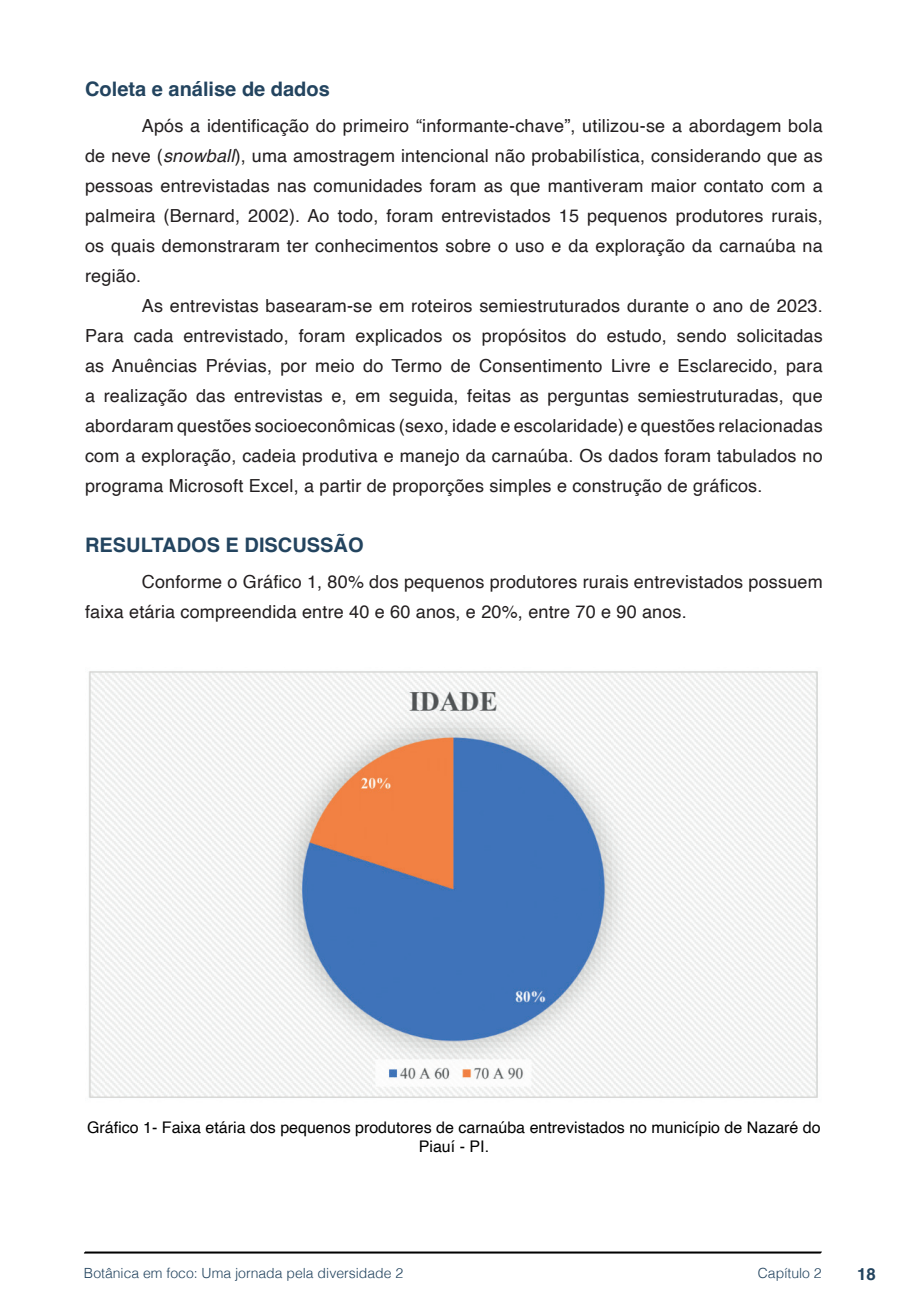
<style>
.page{position:relative;width:908px;height:1304px;background:#fff}
.page>*{position:absolute;margin:0;border:0;box-sizing:border-box;transform-origin:0 0}
.Subtitulo{font:700 20px "Helvetica";color:#23445f}
.TITULOS{font:700 20px "Helvetica";color:#23445f}
.txt{font:18px/30px "Helvetica";letter-spacing:.01em;color:#231f20;text-align:justify}
.t1{font:700 16.8px "Helvetica";color:#23445f}
.imagens_graf_tab{font:16px/19.2px "Helvetica";color:#000;text-align:center}
.t2{font:300 14px "Helvetica";color:#23445f}
.s1{font-style:italic}
</style>
<div class="page">
<svg style="left:84px;top:1251px;width:737px;height:3px;background:#515151"></svg>
<img style="left:89px;top:671px;width:729px;height:427px">
<p class="Subtitulo" style="left:85px;top:77px;width:246px">Coleta e análise de dados</p>
<p class="txt" style="left:85px;top:111px;width:738px;text-indent:57px">Após a identificação do primeiro “informante-chave”, utilizou-se a abordagem bola de neve (<span class="s1">snowball</span>), uma amostragem intencional não probabilística, considerando que as pessoas entrevistadas nas comunidades foram as que mantiveram maior contato com a palmeira (Bernard, 2002). Ao todo, foram entrevistados 15 pequenos produtores rurais, os quais demonstraram ter conhecimentos sobre o uso e da exploração da carnaúba na região.</p>
<p class="txt" style="left:85px;top:291px;width:738px;text-indent:57px">As entrevistas basearam-se em roteiros semiestruturados durante o ano de 2023.<br>Para cada entrevistado, foram explicados os propósitos do estudo, sendo solicitadas as Anuências Prévias, por meio do Termo de Consentimento Livre e Esclarecido, para a realização das entrevistas e, em seguida, feitas as perguntas semiestruturadas, que abordaram questões socioeconômicas (sexo, idade e escolaridade) e questões relacionadas com a exploração, cadeia produtiva e manejo da carnaúba. Os dados foram tabulados no programa Microsoft Excel, a partir de proporções simples e construção de gráficos.</p>
<p class="TITULOS" style="left:85px;top:533px;width:280px">RESULTADOS E DISCUSSÃO</p>
<p class="txt" style="left:85px;top:567px;width:738px;text-indent:57px">Conforme o Gráfico 1, 80% dos pequenos produtores rurais entrevistados possuem faixa etária compreendida entre 40 e 60 anos, e 20%, entre 70 e 90 anos.</p>
<p class="imagens_graf_tab" style="left:87px;top:1118px;width:734px">Gráfico 1- Faixa etária dos pequenos produtores de carnaúba entrevistados no município de Nazaré do<br>Piauí - PI.</p>
<p class="t2" style="left:84px;top:1261px;width:321px">Botânica em foco: Uma jornada pela diversidade 2</p>
<p class="t2" style="left:757px;top:1261px;width:65px">Capítulo 2</p>
<p class="t1" style="left:856px;top:1264px;width:20px">18</p>
</div>
